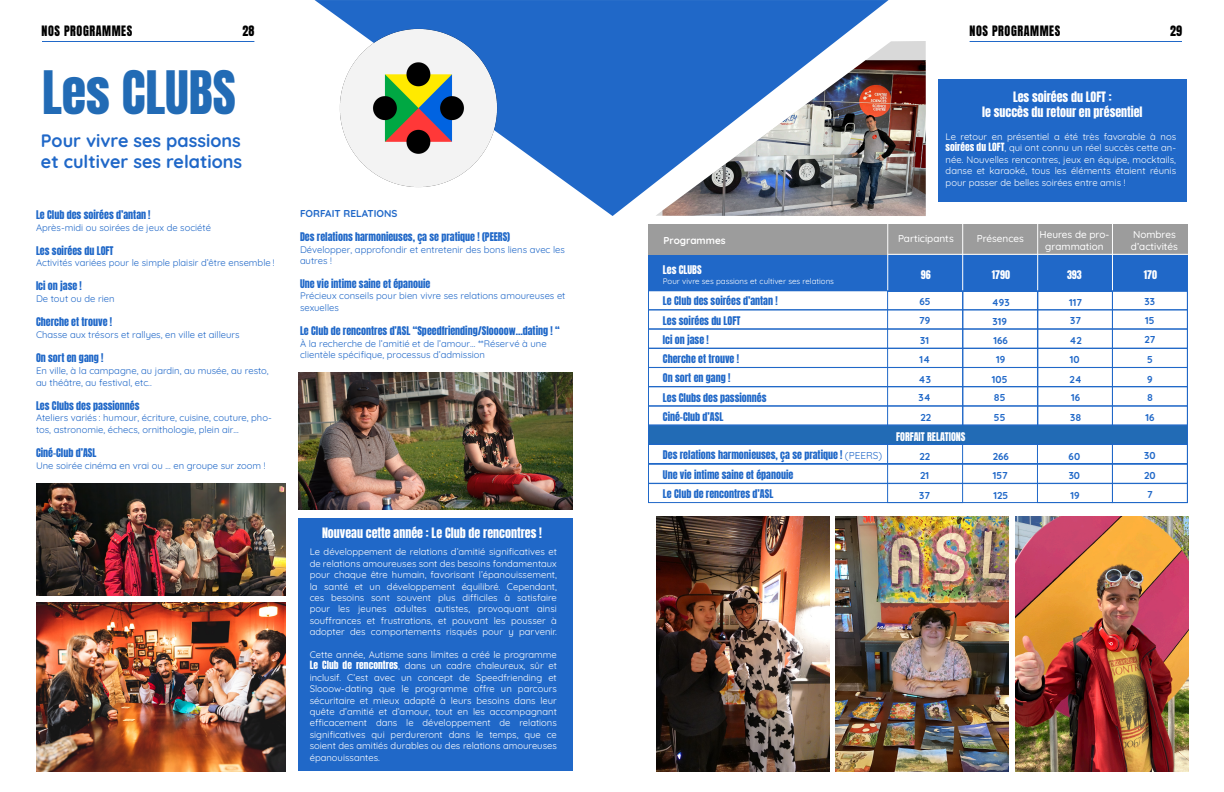
<style>
.page{position:relative;width:1224px;height:792px;background:#fff}
.page>*{position:absolute;margin:0;border:0;box-sizing:border-box;transform-origin:0 0}
.t1{font:50px "Anton";color:#226bb5}
.t2{font:700 18px/21.6px "Quicksand";color:#2068c8}
.t3{font:12px/14.4px "Anton";color:#fff;text-align:center}
.t4{font:12px "Anton";letter-spacing:.05em;color:#000}
.t5{font:10px/19.2px "Anton";color:#2068c8}
.t6{font:700 10px/18.9px "Quicksand";color:#2068c8}
.t7{font:500 10px/12px "Quicksand";color:#fff}
.t8{font:10px "Anton";color:#fff}
.t9{font:700 10px "Quicksand";color:#fff}
.t10{font:9.5px/11.4px "Quicksand";color:#fff;text-align:justify}
.t11{font:9.5px/12px "Quicksand";color:#2068c8}
.t12{font:8px "Quicksand";color:#fff}
.s1{font-family:"Anton"}
.s2{font-family:"Quicksand"}
</style>
<div class="page">
<hr style="left:970px;top:41px;width:212px;height:1px;background:#2068c8">
<hr style="left:42px;top:41px;width:212px;height:1px;background:#2068c8">
<img style="left:889px;top:60px;width:37px;height:156px">
<div style="left:298px;top:518px;width:275px;height:253px;background:#2068c8"></div>
<svg style="left:315px;top:0;width:574px;height:216px;fill:#2068c8"></svg>
<img style="left:338px;top:28px;width:161px;height:161px">
<div style="left:648px;top:224px;width:540px;height:31px;background:#9c9c9c"></div>
<div style="left:648px;top:255px;width:540px;height:36px;background:#2068c8"></div>
<div style="left:648px;top:290px;width:540px;height:20px;border:1px solid #2068c8"></div>
<div style="left:648px;top:309px;width:540px;height:20px;border:1px solid #2068c8"></div>
<div style="left:648px;top:329px;width:540px;height:20px;border:1px solid #2068c8"></div>
<div style="left:1112px;top:291px;width:76px;height:212px;border:1px solid #2068c8"></div>
<div style="left:887px;top:291px;width:76px;height:212px;border:1px solid #2068c8"></div>
<div style="left:962px;top:291px;width:76px;height:138px;border:1px solid #2068c8"></div>
<div style="left:1037px;top:291px;width:76px;height:212px;border:1px solid #2068c8"></div>
<hr style="left:962px;top:224px;width:1px;height:66px;background:#fff">
<hr style="left:1037px;top:224px;width:1px;height:66px;background:#fff">
<hr style="left:1112px;top:224px;width:1px;height:66px;background:#fff">
<hr style="left:887px;top:224px;width:1px;height:66px;background:#fff">
<hr style="left:888px;top:254px;width:300px;height:1px;background:#fff">
<div style="left:648px;top:348px;width:540px;height:20px;border:1px solid #2068c8"></div>
<div style="left:648px;top:367px;width:540px;height:20px;border:1px solid #2068c8"></div>
<div style="left:648px;top:386px;width:540px;height:20px;border:1px solid #2068c8"></div>
<div style="left:648px;top:406px;width:540px;height:20px;border:1px solid #2068c8"></div>
<div style="left:648px;top:425px;width:540px;height:20px;background:#226bb5;border:1px solid #2068c8"></div>
<div style="left:648px;top:444px;width:540px;height:20px;border:1px solid #2068c8"></div>
<div style="left:648px;top:464px;width:540px;height:20px;border:1px solid #2068c8"></div>
<div style="left:648px;top:483px;width:540px;height:20px;border:1px solid #2068c8"></div>
<img style="left:36px;top:602px;width:249px;height:169px">
<img style="left:36px;top:484px;width:249px;height:111px">
<img style="left:1015px;top:517px;width:173px;height:254px">
<img style="left:836px;top:517px;width:173px;height:254px">
<img style="left:657px;top:517px;width:173px;height:254px">
<img style="left:298px;top:373px;width:275px;height:137px">
<div style="left:938px;top:80px;width:249px;height:122px;background:#2068c8"></div>
<p class="t4" style="left:42px;top:25px;width:92px">NOS PROGRAMMES</p>
<p class="t4" style="left:243px;top:25px;width:13px">28</p>
<p class="t4" style="left:970px;top:25px;width:92px">NOS PROGRAMMES</p>
<p class="t4" style="left:1170px;top:25px;width:13px">29</p>
<h1 class="t1" style="left:42px;top:67px;width:195px">Les CLUBS</h1>
<h2 class="t2" style="left:41px;top:127px;width:203px">Pour vivre ses passions et cultiver ses relations</h2>
<p class="t5" style="left:36px;top:206px;width:116px">Le Club des soirées d’antan !</p>
<p class="t11" style="left:36px;top:221px;width:177px">Après-midi ou soirées de jeux de société</p>
<p class="t5" style="left:36px;top:242px;width:79px">Les soirées du LOFT</p>
<p class="t11" style="left:36px;top:256px;width:240px">Activités variées pour le simple plaisir d’être ensemble !</p>
<p class="t5" style="left:36px;top:277px;width:47px">Ici on jase !</p>
<p class="t11" style="left:36px;top:292px;width:80px">De tout ou de rien</p>
<p class="t5" style="left:36px;top:313px;width:78px">Cherche et trouve !</p>
<p class="t11" style="left:36px;top:328px;width:205px">Chasse aux trésors et rallyes, en ville et ailleurs</p>
<p class="t5" style="left:36px;top:349px;width:69px">On sort en gang !</p>
<p class="t11" style="left:36px;top:363px;width:234px">En ville, à la campagne, au jardin, au musée, au resto, au théâtre, au festival, etc..</p>
<p class="t5" style="left:36px;top:397px;width:105px">Les Clubs des passionnés</p>
<p class="t11" style="left:36px;top:411px;width:237px">Ateliers variés : humour, écriture, cuisine, couture, pho&shy;tos, astronomie, échecs, ornithologie, plein air…</p>
<p class="t5" style="left:36px;top:444px;width:62px">Ciné-Club d’ASL</p>
<p class="t11" style="left:36px;top:458px;width:231px">Une soirée cinéma en vrai ou … en groupe sur zoom !</p>
<p class="t6" style="left:300px;top:203px;width:99px">FORFAIT RELATIONS</p>
<p class="t5" style="left:300px;top:228px;width:212px">Des relations harmonieuses, ça se pratique ! (PEERS)</p>
<p class="t11" style="left:300px;top:243px;width:266px;line-height:11.4px">Développer, approfondir et entretenir des bons liens avec les autres !</p>
<p class="t5" style="left:300px;top:275px;width:132px">Une vie intime saine et épanouie</p>
<p class="t11" style="left:300px;top:289px;width:267px">Précieux conseils pour bien vivre ses relations amoureuses et sexuelles</p>
<p class="t5" style="left:300px;top:322px;width:261px">Le Club de rencontres d’ASL “Speedfriending/Sloooow…dating ! “</p>
<p class="t11" style="left:300px;top:337px;width:248px;line-height:11.4px">À la recherche de l’amitié et de l’amour… **Réservé à une clientèle spécifique, processus d’admission</p>
<p class="t3" style="left:322px;top:527px;width:221px">Nouveau cette année : Le Club de rencontres !</p>
<p class="t10" style="left:310px;top:545px;width:249px">Le développement de relations d’amitié significatives et de relations amoureuses sont des besoins fondamentaux pour chaque être humain, favorisant l’épanouissement, la santé et un développement équilibré. Cependant, ces besoins sont souvent plus difficiles à satisfaire pour les jeunes adultes autistes, provoquant ainsi souffrances et frustrations, et pouvant les pousser à adopter des comportements risqués pour y parvenir.</p>
<p class="t10" style="left:310px;top:648px;width:249px">Cette année, Autisme sans limites a créé le programme <span class="s1">Le Club de rencontres</span>, dans un cadre chaleureux, sûr et inclusif. C’est avec un concept de Speedfriending et Slooow-dating que le programme offre un parcours sécuritaire et mieux adapté à leurs besoins dans leur quête d’amitié et d’amour, tout en les accompagnant efficacement dans le développement de relations significatives qui perdureront dans le temps, que ce soient des amitiés durables ou des relations amoureuses épanouissantes.</p>
<p class="t3" style="left:982px;top:91px;width:162px">Les soirées du LOFT :<br>le succès du retour en présentiel</p>
<p class="t10" style="left:946px;top:130px;width:232px">Le retour en présentiel a été très favorable à nos <span class="s1">soirées du LOFT</span>, qui ont connu un réel succès cette an&shy;née. Nouvelles rencontres, jeux en équipe, mocktails, danse et karaoké, tous les éléments étaient réunis pour passer de belles soirées entre amis !</p>
<p class="t9" style="left:664px;top:233px;width:64px">Programmes</p>
<p class="t7" style="left:898px;top:231px;width:57px">Participants</p>
<p class="t7" style="left:977px;top:231px;width:49px">Présences</p>
<p class="t7" style="left:1040px;top:228px;width:71px;text-align:center">Heures de pro&shy;grammation</p>
<p class="t7" style="left:1131px;top:228px;width:48px">Nombres d’activités</p>
<p class="t8" style="left:663px;top:264px;width:40px">Les CLUBS</p>
<p class="t12" style="left:663px;top:275px;width:173px">Pour vivre ses passions et cultiver ses relations</p>
<p class="t5" style="left:663px;top:292px;width:116px">Le Club des soirées d’antan !<br>Les soirées du LOFT<br>Ici on jase !</p>
<p class="t5" style="left:663px;top:350px;width:105px">Cherche et trouve !<br>On sort en gang !<br>Les Clubs des passionnés<br>Ciné-Club d’ASL</p>
<p class="t5" style="left:663px;top:446px;width:221px;line-height:19.5px">Des relations harmonieuses, ça se pratique ! <span class="s2">(PEERS)<br></span>Une vie intime saine et épanouie<br>Le Club de rencontres d’ASL</p>
<p class="t8" style="left:921px;top:269px;width:11px">96</p>
<p class="t8" style="left:992px;top:269px;width:20px">1790</p>
<p class="t8" style="left:1067px;top:269px;width:16px">393</p>
<p class="t8" style="left:1144px;top:269px;width:15px">170</p>
<p class="t6" style="left:992px;top:292px;width:19px">493</p>
<p class="t6" style="left:1069px;top:292px;width:14px">117</p>
<p class="t6" style="left:1145px;top:291px;width:12px">33</p>
<p class="t6" style="left:919px;top:310px;width:13px;line-height:20px">79<br>31</p>
<p class="t6" style="left:919px;top:291px;width:13px">65</p>
<p class="t6" style="left:993px;top:311px;width:16px">319</p>
<p class="t6" style="left:1069px;top:310px;width:14px;line-height:19.3px">37<br>42</p>
<p class="t6" style="left:1144px;top:310px;width:13px;line-height:18.6px">15<br>27</p>
<p class="t6" style="left:1147px;top:349px;width:7px">5</p>
<p class="t6" style="left:993px;top:330px;width:16px">166</p>
<p class="t6" style="left:992px;top:348px;width:17px;line-height:19.8px;text-align:center">19<br>105</p>
<p class="t6" style="left:1070px;top:349px;width:11px">10</p>
<p class="t6" style="left:919px;top:349px;width:12px">14</p>
<p class="t6" style="left:1069px;top:369px;width:14px">24<br>16<br>38</p>
<p class="t6" style="left:919px;top:369px;width:14px">43</p>
<p class="t6" style="left:1146px;top:369px;width:11px">9<br>8<br>16</p>
<p class="t6" style="left:1144px;top:445px;width:13px;line-height:19.5px">30<br>20</p>
<p class="t6" style="left:919px;top:387px;width:14px">34</p>
<p class="t6" style="left:994px;top:387px;width:13px">85</p>
<p class="t6" style="left:920px;top:407px;width:12px">22</p>
<p class="t6" style="left:994px;top:407px;width:13px">55</p>
<p class="t8" style="left:896px;top:431px;width:71px">FORFAIT RELATIONS</p>
<p class="t6" style="left:993px;top:446px;width:18px">266</p>
<p class="t6" style="left:1069px;top:446px;width:13px">60</p>
<p class="t6" style="left:993px;top:465px;width:17px">157</p>
<p class="t6" style="left:1069px;top:465px;width:13px">30</p>
<p class="t6" style="left:994px;top:485px;width:16px">125</p>
<p class="t6" style="left:1071px;top:485px;width:11px">19</p>
<p class="t6" style="left:919px;top:446px;width:12px">22</p>
<p class="t6" style="left:920px;top:465px;width:10px">21</p>
<p class="t6" style="left:919px;top:485px;width:12px">37</p>
<p class="t6" style="left:1147px;top:484px;width:7px">7</p>
</div>
